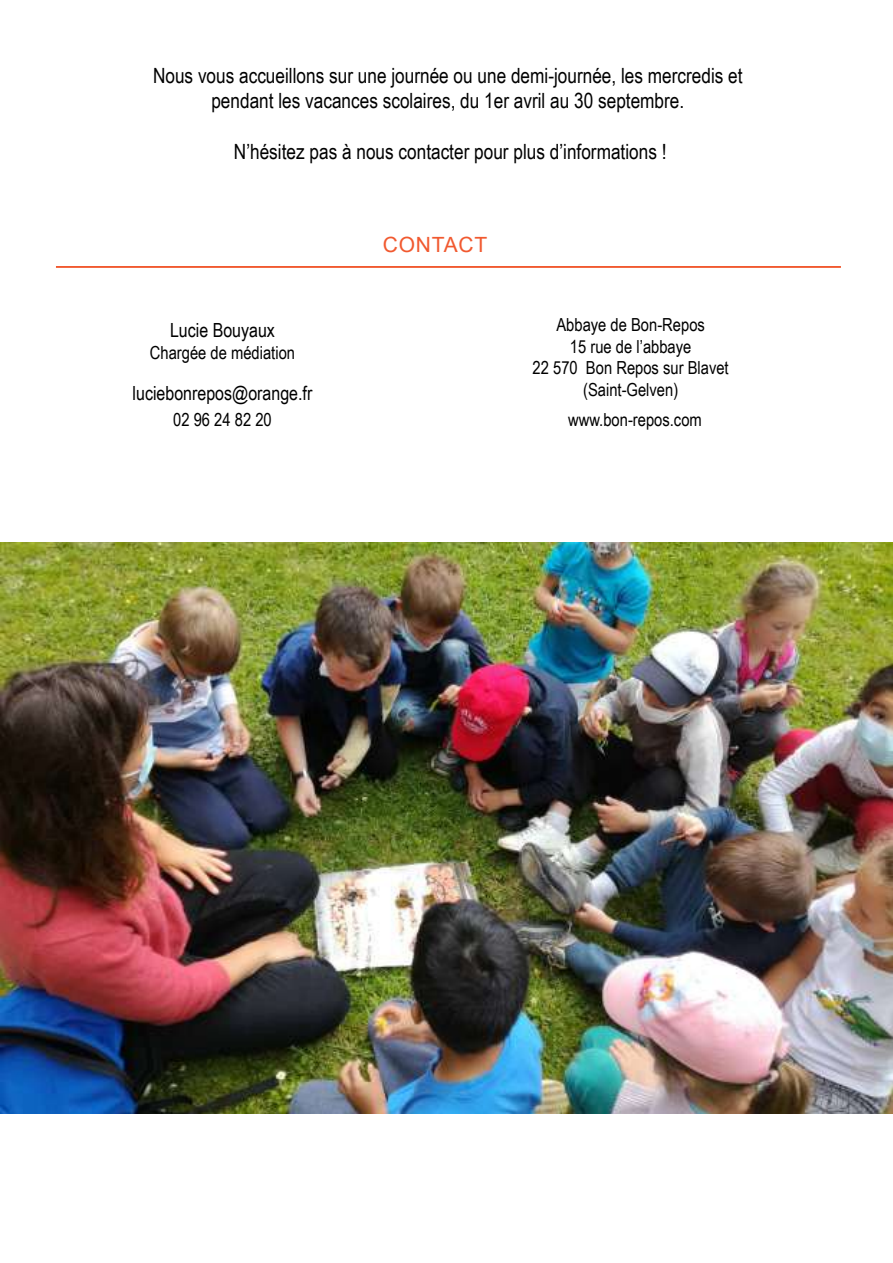
<style>
.page{position:relative;width:893px;height:1263px;background:#fff}
.page>*{position:absolute;margin:0;border:0;box-sizing:border-box;transform-origin:0 0}
.t1{font:21px/25.2px "Arial Narrow";color:#000;text-align:center}
.t2{font:21px "Arial";letter-spacing:.035em;color:#f1592f}
.t3{font:19.5px "Arial Narrow";color:#000}
.t4{font:18px/21.6px "Arial Narrow";color:#000;text-align:center}
</style>
<div class="page">
<hr style="left:56px;top:266px;width:785px;height:2px;background:#f1592f">
<img style="left:0;top:543px;width:893px;height:570px">
<p class="t1" style="left:153px;top:62px;width:591px">Nous vous accueillons sur une journée ou une demi-journée, les mercredis et pendant les vacances scolaires, du 1er avril au 30 septembre.</p>
<p class="t1" style="left:234px;top:138px;width:434px">N’hésitez pas à nous contacter pour plus d’informations !</p>
<p class="t3" style="left:170px;top:316px;width:106px">Lucie Bouyaux</p>
<p class="t4" style="left:150px;top:341px;width:147px">Chargée de médiation</p>
<p class="t3" style="left:133px;top:379px;width:181px">luciebonrepos@orange.fr</p>
<p class="t2" style="left:383px;top:230px;width:106px">CONTACT</p>
<p class="t4" style="left:533px;top:313px;width:198px">Abbaye de Bon-Repos<br>15 rue de l’abbaye<br>22 570 Bon Repos sur Blavet (Saint-Gelven)</p>
<p class="t4" style="left:173px;top:408px;width:100px">02 96 24 82 20</p>
<p class="t4" style="left:568px;top:408px;width:135px">www.bon-repos.com</p>
</div>
